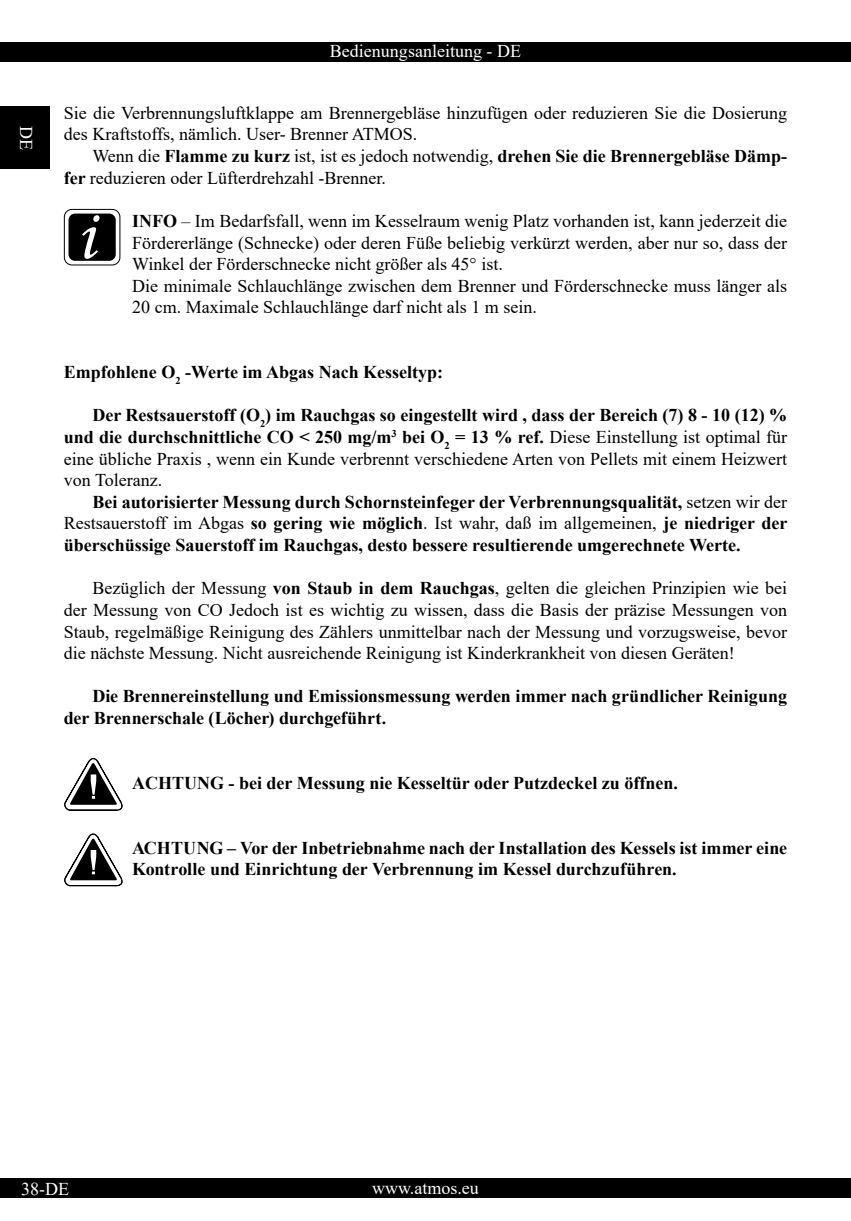
<style>
.page{position:relative;width:851px;height:1221px;background:#fff}
.page>*{position:absolute;margin:0;border:0;box-sizing:border-box;transform-origin:0 0}
.t1{font:18px/21.6px "Times New Roman";color:#000}
.t2{font:700 18px/21.6px "Times New Roman";color:#000}
.t3{font:18px "Times New Roman";color:#fff}
.s1{font-weight:700}
.s2{font-weight:400}
</style>
<div class="page">
<div style="left:0;top:43px;width:850px;height:19px;background:#000"></div>
<div style="left:0;top:106px;width:50px;height:63px;background:#000"></div>
<div style="left:0;top:1178px;width:850px;height:20px;background:#000"></div>
<div style="left:64px;top:209px;width:56px;height:56px;border:1px solid #000;border-radius:8px"></div>
<div style="left:68px;top:213px;width:48px;height:48px;background:#000;border-radius:6px"></div>
<svg style="left:82px;top:215px;width:17px;height:44px"></svg>
<svg style="left:64px;top:758px;width:59px;height:53px"></svg>
<svg style="left:64px;top:833px;width:59px;height:53px"></svg>
<p class="t3" style="left:39px;top:125px;width:25px;rotate:90deg">DE</p>
<p class="t3" style="left:330px;top:39px;width:192px">Bedienungsanleitung - DE</p>
<p class="t1" style="left:64px;top:101px;width:724px">Sie die Verbrennungsluftklappe am Brennergebläse hinzufügen oder reduzieren Sie die Dosierung des Kraftstoffs, nämlich. User- Brenner ATMOS.</p>
<p class="t1" style="left:64px;top:145px;width:724px;text-indent:29px">Wenn die <span class="s1">Flamme zu kurz</span> ist, ist es jedoch notwendig, <span class="s1">drehen Sie die Brennergebläse Dämp&shy;fer</span> reduzieren oder Lüfterdrehzahl -Brenner.</p>
<p class="t1" style="left:132px;top:209px;width:656px"><span class="s1">INFO</span> – Im Bedarfsfall, wenn im Kesselraum wenig Platz vorhanden ist, kann jederzeit die Fördererlänge (Schnecke) oder deren Füße beliebig verkürzt werden, aber nur so, dass der Winkel der Förderschnecke nicht größer als 45° ist.<br>Die minimale Schlauchlänge zwischen dem Brenner und Förderschnecke muss länger als 20 cm. Maximale Schlauchlänge darf nicht als 1 m sein.</p>
<p class="t2" style="left:64px;top:361px;width:381px">Empfohlene O<sub>2</sub> -Werte im Abgas Nach Kesseltyp:</p>
<p class="t1" style="left:64px;top:404px;width:724px;text-align:justify;text-indent:29px"><span class="s1">Der Restsauerstoff (O</span><sub>2</sub><span class="s1">) im Rauchgas so eingestellt wird , dass der Bereich (7) 8 - 10 (12) % und die durchschnittliche CO &lt; 250 mg/m</span><sup>3</sup> <span class="s1">bei O</span><sub>2</sub> <span class="s1">= 13 % ref.</span> Diese Einstellung ist optimal für eine übliche Praxis , wenn ein Kunde verbrennt verschiedene Arten von Pellets mit einem Heizwert von Toleranz.</p>
<p class="t2" style="left:64px;top:490px;width:725px;text-align:justify;text-indent:29px">Bei autorisierter Messung durch Schornsteinfeger der Verbrennungsqualität, <span class="s2">setzen wir der Restsauerstoff im Abgas</span> so gering wie möglich<span class="s2">. Ist wahr, daß im allgemeinen,</span> je niedriger der überschüssige Sauerstoff im Rauchgas, desto bessere resultierende umgerechnete Werte.</p>
<p class="t1" style="left:64px;top:577px;width:724px;text-align:justify;text-indent:29px">Bezüglich der Messung <span class="s1">von Staub in dem Rauchgas</span>, gelten die gleichen Prinzipien wie bei der Messung von CO Jedoch ist es wichtig zu wissen, dass die Basis der präzise Messungen von Staub, regelmäßige Reinigung des Zählers unmittelbar nach der Messung und vorzugsweise, bevor die nächste Messung. Nicht ausreichende Reinigung ist Kinderkrankheit von diesen Geräten!</p>
<p class="t2" style="left:64px;top:685px;width:724px;text-indent:28px">Die Brennereinstellung und Emissionsmessung werden immer nach gründlicher Reinigung der Brennerschale (Löcher) durchgeführt.</p>
<p class="t2" style="left:132px;top:771px;width:547px">ACHTUNG - bei der Messung nie Kesseltür oder Putzdeckel zu öffnen.</p>
<p class="t2" style="left:132px;top:836px;width:656px">ACHTUNG – Vor der Inbetriebnahme nach der Installation des Kessels ist immer eine<br>Kontrolle und Einrichtung der Verbrennung im Kessel durchzuführen.</p>
<p class="t3" style="left:21px;top:1175px;width:49px">38-DE</p>
<p class="t3" style="left:372px;top:1174px;width:108px">www.atmos.eu</p>
</div>
